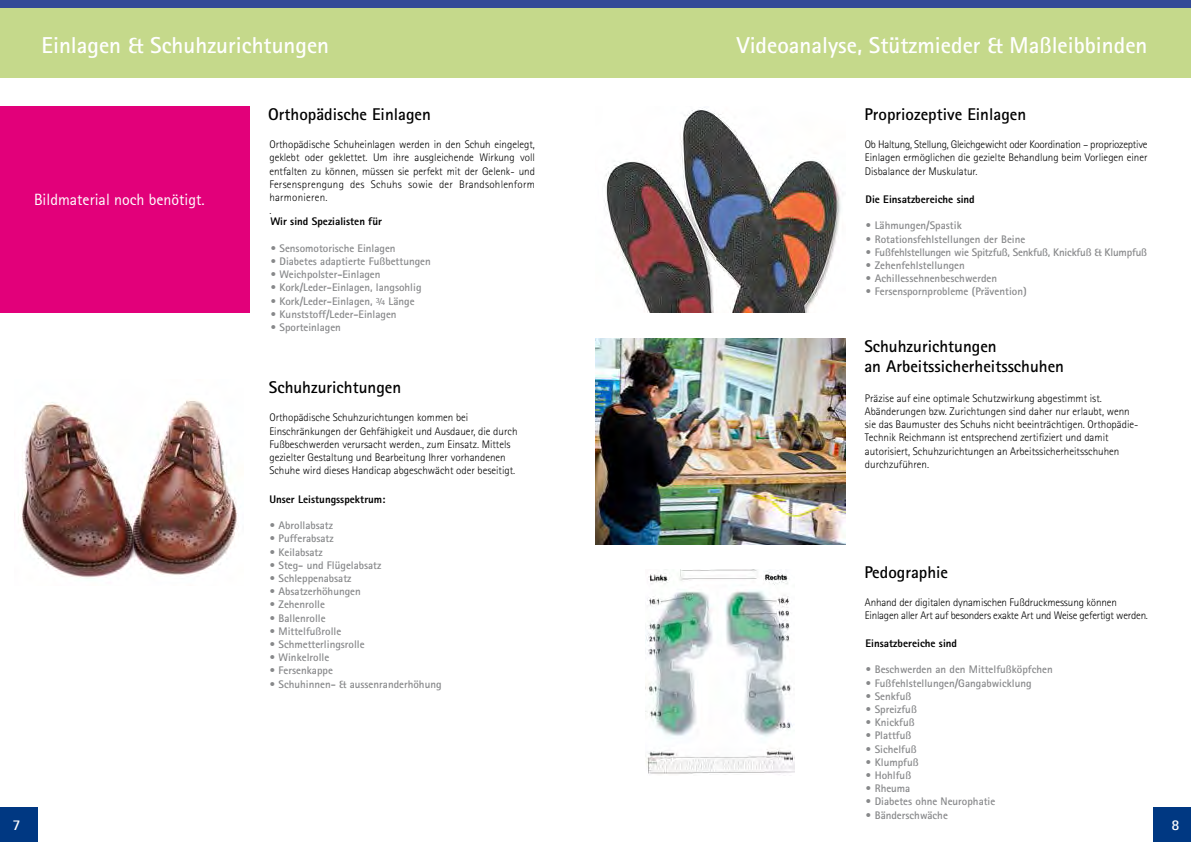
<style>
.page{position:relative;width:1191px;height:842px;background:#fff}
.page>*{position:absolute;margin:0;border:0;box-sizing:border-box;transform-origin:0 0}
.t1{font:700 23px "Rotis Sans Serif";color:#fff}
.t2{font:700 17px/20.4px "Rotis Sans Serif";color:#000}
.t3{font:16px "Rotis Sans Serif";color:#fff}
.t4{font:700 15px "Rotis Sans Serif";color:#fff}
.t5{font:300 11px/13.2px "Rotis Sans Serif";color:#000}
.t6{font:700 11px "Rotis Sans Serif";color:#87888a}
.t7{font:300 11px/13.2px "Rotis Sans Serif";letter-spacing:-.02em;color:#000}
.t8{font:800 11px "Rotis Sans Serif";color:#000}
.t9{font:700 11px "Rotis Sans Serif";letter-spacing:-.02em;color:#87888a}
</style>
<div class="page">
<div style="left:0;top:0;width:603px;height:8px;background:#334a97"></div>
<div style="left:595px;top:0;width:596px;height:8px;background:#334a97"></div>
<div style="left:0;top:806px;width:38px;height:36px;background:#003882"></div>
<div style="left:1153px;top:806px;width:38px;height:36px;background:#003882"></div>
<div style="left:0;top:107px;width:250px;height:206px;background:#e2007a"></div>
<img style="left:21px;top:400px;width:217px;height:179px">
<img style="left:595px;top:338px;width:250px;height:206px">
<img style="left:645px;top:570px;width:150px;height:204px">
<img style="left:605px;top:107px;width:236px;height:206px">
<div style="left:0;top:9px;width:1191px;height:72px;background:#c5d98b"></div>
<div style="left:0;top:78px;width:1191px;height:8px;background:#fff"></div>
<h1 class="t1" style="left:42px;top:30px;width:289px">Einlagen &amp; Schuhzurichtungen</h1>
<h1 class="t1" style="left:737px;top:30px;width:412px">Videoanalyse, Stützmieder &amp; Maßleibbinden</h1>
<h3 class="t3" style="left:34px;top:191px;width:172px">Bildmaterial noch benötigt.</h3>
<h2 class="t2" style="left:268px;top:104px;width:164px">Orthopädische Einlagen</h2>
<p class="t5" style="left:269px;top:138px;width:267px">Orthopädische Schuheinlagen werden in den Schuh eingelegt, geklebt oder geklettet. Um ihre ausgleichende Wirkung voll entfalten zu können, müssen sie perfekt mit der Gelenk- und Fersensprengung des Schuhs sowie der Brandsohlenform harmonieren.<br>.</p>
<p class="t8" style="left:270px;top:215px;width:113px">Wir sind Spezialisten für</p>
<p class="t6" style="left:270px;top:241px;width:127px">• Sensomotorische Einlagen</p>
<p class="t6" style="left:270px;top:254px;width:162px">• Diabetes adaptierte Fußbettungen</p>
<p class="t6" style="left:270px;top:268px;width:112px">• Weichpolster-Einlagen</p>
<p class="t6" style="left:270px;top:281px;width:153px">• Kork/Leder-Einlagen, langsohlig</p>
<p class="t6" style="left:270px;top:294px;width:146px">• Kork/Leder-Einlagen, ¾ Länge</p>
<p class="t6" style="left:270px;top:307px;width:128px">• Kunststoff/Leder-Einlagen</p>
<p class="t6" style="left:270px;top:320px;width:72px">• Sporteinlagen</p>
<h2 class="t2" style="left:269px;top:377px;width:134px">Schuhzurichtungen</h2>
<p class="t5" style="left:269px;top:411px;width:250px">Orthopädische Schuhzurichtungen kommen bei Einschränkungen der Gehfähigkeit und Ausdauer, die durch Fußbeschwerden verursacht werden., zum Einsatz. Mittels gezielter Gestaltung und Bearbeitung Ihrer vorhandenen Schuhe wird dieses Handicap abgeschwächt oder beseitigt.</p>
<h2 class="t2" style="left:864px;top:104px;width:163px">Propriozeptive Einlagen</h2>
<p class="t5" style="left:865px;top:138px;width:284px;text-align:justify">Ob Haltung, Stellung, Gleichgewicht oder Koordination – propriozeptive Einlagen ermöglichen die gezielte Behandlung beim Vorliegen einer Disbalance der Muskulatur.</p>
<p class="t8" style="left:865px;top:192px;width:111px">Die Einsatzbereiche sind</p>
<p class="t6" style="left:865px;top:219px;width:98px">• Lähmungen/Spastik</p>
<p class="t6" style="left:865px;top:232px;width:161px">• Rotationsfehlstellungen der Beine</p>
<p class="t9" style="left:865px;top:245px;width:283px">• Fußfehlstellungen wie Spitzfuß, Senkfuß, Knickfuß &amp; Klumpfuß</p>
<p class="t6" style="left:865px;top:258px;width:101px">• Zehenfehlstellungen</p>
<p class="t6" style="left:865px;top:271px;width:133px">• Achillessehnenbeschwerden</p>
<p class="t6" style="left:865px;top:285px;width:163px">• Fersenspornprobleme (Prävention)</p>
<h2 class="t2" style="left:864px;top:335px;width:201px">Schuhzurichtungen<br>an Arbeitssicherheitsschuhen</h2>
<p class="t5" style="left:865px;top:391px;width:275px">Präzise auf eine optimale Schutzwirkung abgestimmt ist.<br>Abänderungen bzw. Zurichtungen sind daher nur erlaubt, wenn sie das Baumuster des Schuhs nicht beeinträchtigen. Orthopädie-Technik Reichmann ist entsprechend zertifiziert und damit autorisiert, Schuhzurichtungen an Arbeitssicherheitsschuhen durchzuführen.</p>
<p class="t8" style="left:269px;top:492px;width:118px">Unser Leistungsspektrum:</p>
<p class="t6" style="left:269px;top:518px;width:65px">• Abrollabsatz</p>
<p class="t6" style="left:269px;top:532px;width:66px">• Pufferabsatz</p>
<p class="t6" style="left:269px;top:545px;width:55px">• Keilabsatz</p>
<p class="t6" style="left:269px;top:558px;width:114px">• Steg- und Flügelabsatz</p>
<p class="t6" style="left:269px;top:571px;width:84px">• Schleppenabsatz</p>
<p class="t6" style="left:269px;top:584px;width:93px">• Absatzerhöhungen</p>
<p class="t6" style="left:269px;top:598px;width:57px">• Zehenrolle</p>
<p class="t6" style="left:269px;top:611px;width:58px">• Ballenrolle</p>
<p class="t6" style="left:269px;top:624px;width:73px">• Mittelfußrolle</p>
<p class="t6" style="left:269px;top:637px;width:97px">• Schmetterlingsrolle</p>
<p class="t6" style="left:269px;top:650px;width:61px">• Winkelrolle</p>
<p class="t6" style="left:269px;top:664px;width:65px">• Fersenkappe</p>
<p class="t6" style="left:269px;top:677px;width:174px">• Schuhinnen- &amp; aussenranderhöhung</p>
<h2 class="t2" style="left:864px;top:562px;width:85px">Pedographie</h2>
<p class="t7" style="left:865px;top:595px;width:284px">Anhand der digitalen dynamischen Fußdruckmessung können<br>Einlagen aller Art auf besonders exakte Art und Weise gefertigt werden.</p>
<p class="t8" style="left:865px;top:636px;width:93px">Einsatzbereiche sind</p>
<p class="t6" style="left:865px;top:663px;width:189px">• Beschwerden an den Mittelfußköpfchen</p>
<p class="t6" style="left:865px;top:676px;width:168px">• Fußfehlstellungen/Gangabwicklung</p>
<p class="t6" style="left:865px;top:689px;width:47px">• Senkfuß</p>
<p class="t6" style="left:865px;top:702px;width:53px">• Spreizfuß</p>
<p class="t6" style="left:865px;top:715px;width:51px">• Knickfuß</p>
<p class="t6" style="left:865px;top:729px;width:47px">• Plattfuß</p>
<p class="t6" style="left:865px;top:742px;width:53px">• Sichelfuß</p>
<p class="t6" style="left:865px;top:755px;width:55px">• Klumpfuß</p>
<p class="t6" style="left:865px;top:768px;width:47px">• Hohlfuß</p>
<p class="t6" style="left:865px;top:781px;width:46px">• Rheuma</p>
<p class="t6" style="left:865px;top:795px;width:131px">• Diabetes ohne Neurophatie</p>
<p class="t6" style="left:865px;top:808px;width:84px">• Bänderschwäche</p>
<h3 class="t4" style="left:13px;top:815px;width:10px">7</h3>
<h3 class="t4" style="left:1171px;top:815px;width:10px">8</h3>
</div>
